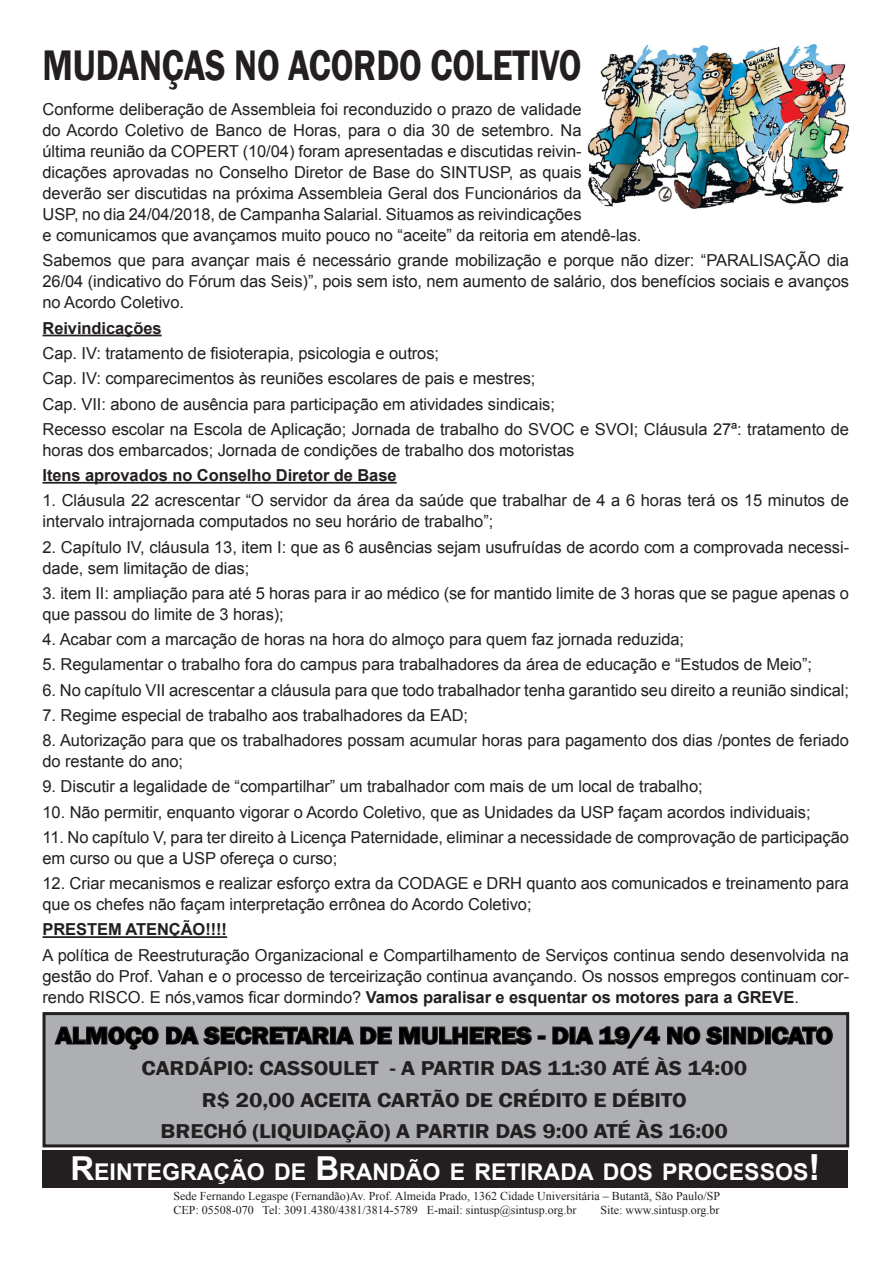
<style>
.page{position:relative;width:893px;height:1263px;background:#fff}
.page>*{position:absolute;margin:0;border:0;box-sizing:border-box;transform-origin:0 0}
.Título_3{font:600 43.95px "Franklin Gothic";letter-spacing:-.005em;color:#231f20;scale:.81 1}
.Título_3-2{font:600 24px "Franklin Gothic";letter-spacing:-.005em;color:#000;scale:1.11 1}
.t1{font:700 23.1px "Arial";color:#fff}
.Título_3-3{font:600 20.7px "Franklin Gothic";letter-spacing:-.005em;color:#231f20;scale:1.11 1}
.Título_3-4{font:16.5px/21px "Arial";letter-spacing:-.005em;color:#231f20}
.Título_3-5{font:700 16.5px "Arial";letter-spacing:-.005em;color:#231f20}
.t2{font:12px/14.4px "Times New Roman";color:#231f20}
.s1{font-weight:700}
.s2{font-size:33px}
.s3{font-size:36px}
</style>
<div class="page">
<div style="left:43px;top:1150px;width:805px;height:37px;background:#231f20"></div>
<img style="left:587px;top:45px;width:262px;height:164px">
<hr style="left:43px;top:335px;width:119px;height:1px;background:#231f20">
<hr style="left:43px;top:482px;width:354px;height:2px;background:#231f20">
<hr style="left:43px;top:936px;width:184px;height:2px;background:#231f20">
<div style="left:44px;top:1013px;width:804px;height:133px;background:#aeafb3"></div>
<div style="left:43px;top:1012px;width:806px;height:135px;border:3px solid #231f20"></div>
<svg style="left:54px;top:1026px;width:478px;height:24px"></svg>
<div style="left:537px;top:1035px;width:9px;height:5px;border:2px solid #231f20"></div>
<svg style="left:552px;top:1026px;width:172px;height:23px"></svg>
<div style="left:723px;top:1026px;width:6px;height:18px;border:2px solid #231f20"></div>
<svg style="left:730px;top:1026px;width:35px;height:19px"></svg>
<div style="left:765px;top:1026px;width:6px;height:18px;border:2px solid #231f20"></div>
<svg style="left:771px;top:1026px;width:62px;height:19px"></svg>
<p class="Título_3" style="left:43px;top:38px;width:667px">MUDANÇAS NO ACORDO COLETIVO</p>
<p class="Título_3-4" style="left:43px;top:99px;width:600px">Conforme deliberação de Assembleia foi reconduzido o prazo de validade<br>do Acordo Coletivo de Banco de Horas, para o dia 30 de setembro. Na<br>última reunião da COPERT (10/04) foram apresentadas e discutidas reivin&shy;dicações aprovadas no Conselho Diretor de Base do SINTUSP, as quais deverão ser discutidas na próxima Assembleia Geral dos Funcionários da<br>USP, no dia 24/04/2018, de Campanha Salarial. Situamos as reivindicações<br>e comunicamos que avançamos muito pouco no “aceite” da reitoria em atendê-las.</p>
<p class="Título_3-4" style="left:43px;top:250px;width:808px;text-align:justify">Sabemos que para avançar mais é necessário grande mobilização e porque não dizer: “PARALISAÇÃO dia 26/04 (indicativo do Fórum das Seis)”, pois sem isto, nem aumento de salário, dos benefícios sociais e avanços no Acordo Coletivo.</p>
<p class="Título_3-5" style="left:43px;top:317px;width:121px">Reivindicações</p>
<p class="Título_3-4" style="left:43px;top:343px;width:398px">Cap. IV: tratamento de fisioterapia, psicologia e outros;</p>
<p class="Título_3-4" style="left:43px;top:368px;width:494px">Cap. IV: comparecimentos às reuniões escolares de pais e mestres;</p>
<p class="Título_3-4" style="left:43px;top:393px;width:514px">Cap. VII: abono de ausência para participação em atividades sindicais;</p>
<p class="Título_3-4" style="left:43px;top:419px;width:808px">Recesso escolar na Escola de Aplicação; Jornada de trabalho do SVOC e SVOI; Cláusula 27ª: tratamento de horas dos embarcados; Jornada de condições de trabalho dos motoristas</p>
<p class="Título_3-5" style="left:43px;top:464px;width:356px">Itens aprovados no Conselho Diretor de Base</p>
<p class="Título_3-4" style="left:43px;top:490px;width:808px">1. Cláusula 22 acrescentar “O servidor da área da saúde que trabalhar de 4 a 6 horas terá os 15 minutos de intervalo intrajornada computados no seu horário de trabalho”;</p>
<p class="Título_3-4" style="left:43px;top:536px;width:808px">2. Capítulo IV, cláusula 13, item I: que as 6 ausências sejam usufruídas de acordo com a comprovada necessi&shy;dade, sem limitação de dias;</p>
<p class="Título_3-4" style="left:43px;top:583px;width:808px">3. item II: ampliação para até 5 horas para ir ao médico (se for mantido limite de 3 horas que se pague apenas o que passou do limite de 3 horas);</p>
<p class="Título_3-4" style="left:43px;top:629px;width:643px">4. Acabar com a marcação de horas na hora do almoço para quem faz jornada reduzida;</p>
<p class="Título_3-4" style="left:43px;top:654px;width:771px">5. Regulamentar o trabalho fora do campus para trabalhadores da área de educação e “Estudos de Meio”;</p>
<p class="Título_3-4" style="left:43px;top:679px;width:808px">6. No capítulo VII acrescentar a cláusula para que todo trabalhador tenha garantido seu direito a reunião sindical;</p>
<p class="Título_3-4" style="left:43px;top:705px;width:427px">7. Regime especial de trabalho aos trabalhadores da EAD;</p>
<p class="Título_3-4" style="left:43px;top:730px;width:808px">8. Autorização para que os trabalhadores possam acumular horas para pagamento dos dias /pontes de feriado do restante do ano;</p>
<p class="Título_3-4" style="left:43px;top:776px;width:662px">9. Discutir a legalidade de “compartilhar” um trabalhador com mais de um local de trabalho;</p>
<p class="Título_3-4" style="left:43px;top:801px;width:770px">10. Não permitir, enquanto vigorar o Acordo Coletivo, que as Unidades da USP façam acordos individuais;</p>
<p class="Título_3-4" style="left:43px;top:827px;width:808px">11. No capítulo V, para ter direito à Licença Paternidade, eliminar a necessidade de comprovação de participação em curso ou que a USP ofereça o curso;</p>
<p class="Título_3-4" style="left:43px;top:873px;width:808px">12. Criar mecanismos e realizar esforço extra da CODAGE e DRH quanto aos comunicados e treinamento para que os chefes não façam interpretação errônea do Acordo Coletivo;</p>
<p class="Título_3-5" style="left:43px;top:918px;width:186px">PRESTEM ATENÇÃO!!!!</p>
<p class="Título_3-4" style="left:43px;top:944px;width:808px;text-align:justify">A política de Reestruturação Organizacional e Compartilhamento de Serviços continua sendo desenvolvida na gestão do Prof. Vahan e o processo de terceirização continua avançando. Os nossos empregos continuam cor&shy;rendo RISCO. E nós,vamos ficar dormindo? <span class="s1">Vamos paralisar e esquentar os motores para a GREVE</span>.</p>
<p class="Título_3-2" style="left:56px;top:1021px;width:701px">ALMOÇO DA SECRETARIA DE MULHERES - DIA 19/4 NO SINDICATO</p>
<p class="Título_3-3" style="left:142px;top:1055px;width:547px">CARDÁPIO: CASSOULET - A PARTIR DAS 11:30 ATÉ ÀS 14:00</p>
<p class="Título_3-3" style="left:202px;top:1087px;width:438px">R$ 20,00 ACEITA CARTÃO DE CRÉDITO E DÉBITO</p>
<p class="Título_3-3" style="left:161px;top:1118px;width:513px">BRECHÓ (LIQUIDAÇÃO) A PARTIR DAS 9:00 ATÉ ÀS 16:00</p>
<h3 class="t1" style="left:70px;top:1156px;width:751px"><span class="s2">R</span>EINTEGRAÇÃO DE <span class="s2">B</span>RANDÃO E RETIRADA DOS PROCESSOS<span class="s3">!</span></h3>
<p class="t2" style="left:173px;top:1188px;width:548px">Sede Fernando Legaspe (Fernandão)Av. Prof. Almeida Prado, 1362 Cidade Universitária – Butantã, São Paulo/SP<br>CEP: 05508-070 Tel: 3091.4380/4381/3814-5789 E-mail: sintusp@sintusp.org.br</p>
<p class="t2" style="left:601px;top:1203px;width:121px">Site: www.sintusp.org.br</p>
</div>
